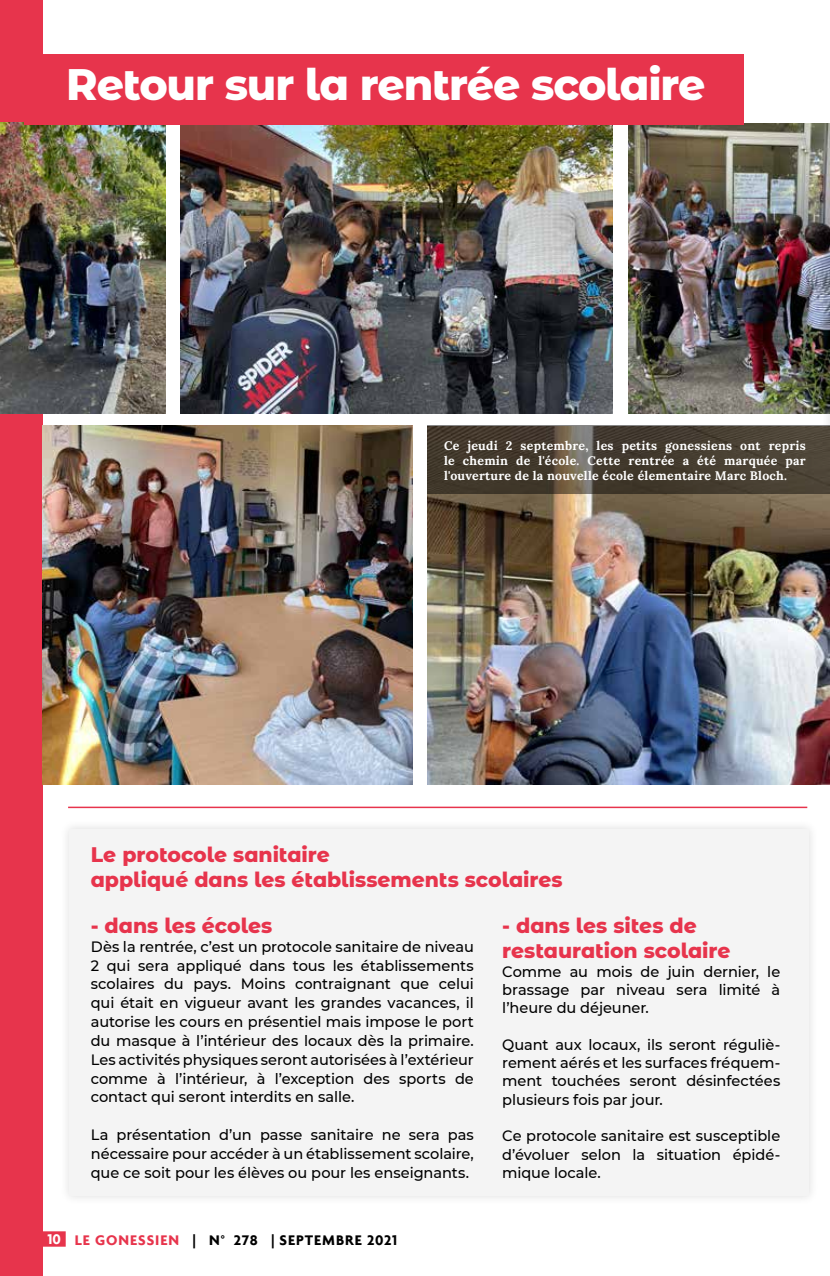
<style>
.page{position:relative;width:830px;height:1276px;background:#fff}
.page>*{position:absolute;margin:0;border:0;box-sizing:border-box;transform-origin:0 0}
.t1{font:800 43.95px "Montserrat Alternates";letter-spacing:-.03em;color:#fff}
.t2{font:800 21px/25.2px "Montserrat Alternates";color:#e7344c}
.t3{font:500 15px/18.9px "Montserrat";letter-spacing:-.005em;color:#000;text-align:justify}
.t4{font:700 15px "Agenda";letter-spacing:.065em;color:#000}
.t5{font:700 12.3px/14.9px "Lora";letter-spacing:.02em;color:#fff;text-align:justify}
.s1{color:#fff}
.s2{color:#e7344c}
</style>
<div class="page">
<div style="left:60px;top:819px;width:757px;height:386px;background:#f9f9f9"></div>
<div style="left:69px;top:829px;width:739px;height:366px;background:#f4f4f4"></div>
<div style="left:0;top:0;width:43px;height:1276px;background:#e7344c"></div>
<svg style="left:43px;top:1231px;width:23px;height:15px"></svg>
<div style="left:820px;top:278px;width:9px;height:194px;background:#000;opacity:.75"></div>
<img style="left:427px;top:494px;width:402px;height:290px">
<img style="left:180px;top:125px;width:432px;height:288px">
<img style="left:0;top:123px;width:166px;height:290px">
<img style="left:628px;top:124px;width:201px;height:289px">
<img style="left:43px;top:426px;width:369px;height:358px">
<div style="left:24px;top:54px;width:719px;height:70px;background:#e7344c"></div>
<svg style="left:427px;top:426px;width:402px;height:68px;background:#494033"></svg>
<hr style="left:68px;top:806px;width:738px;height:2px;background:#e7344c">
<h1 class="t1" style="left:66px;top:52px;width:640px">Retour sur la rentrée scolaire</h1>
<p class="t5" style="left:444px;top:438px;width:363px">Ce jeudi 2 septembre, les petits gonessiens ont repris le chemin de l'école. Cette rentrée a été marquée par l'ouverture de la nouvelle école élementaire Marc Bloch.</p>
<h2 class="t2" style="left:91px;top:841px;width:473px">Le protocole sanitaire<br>appliqué dans les établissements scolaires</h2>
<h2 class="t2" style="left:91px;top:911px;width:183px">- dans les écoles</h2>
<p class="t3" style="left:91px;top:936px;width:384px">Dès la rentrée, c’est un protocole sanitaire de niveau 2 qui sera appliqué dans tous les établissements scolaires du pays. Moins contraignant que celui qui était en vigueur avant les grandes vacances, il autorise les cours en présentiel mais impose le port du masque à l’intérieur des locaux dès la primaire.<br>Les activités physiques seront autorisées à l’extérieur comme à l’intérieur, à l’exception des sports de contact qui seront interdits en salle.</p>
<p class="t3" style="left:91px;top:1124px;width:384px">La présentation d’un passe sanitaire ne sera pas nécessaire pour accéder à un établissement scolaire, que ce soit pour les élèves ou pour les enseignants.</p>
<h2 class="t2" style="left:502px;top:911px;width:230px">- dans les sites de restauration scolaire</h2>
<p class="t3" style="left:502px;top:961px;width:279px;line-height:18.3px">Comme au mois de juin dernier, le brassage par niveau sera limité à l’heure du déjeuner.</p>
<p class="t3" style="left:502px;top:1034px;width:279px;line-height:18.3px">Quant aux locaux, ils seront réguliè&shy;rement aérés et les surfaces fréquem&shy;ment touchées seront désinfectées plusieurs fois par jour.</p>
<p class="t3" style="left:502px;top:1126px;width:279px;line-height:18.3px">Ce protocole sanitaire est susceptible d’évoluer selon la situation épidé&shy;mique locale.</p>
<p class="t4" style="left:47px;top:1231px;width:351px"><span class="s1">10</span> <span class="s2">LE GONESSIEN</span> | N° 278 | SEPTEMBRE 2021</p>
</div>
